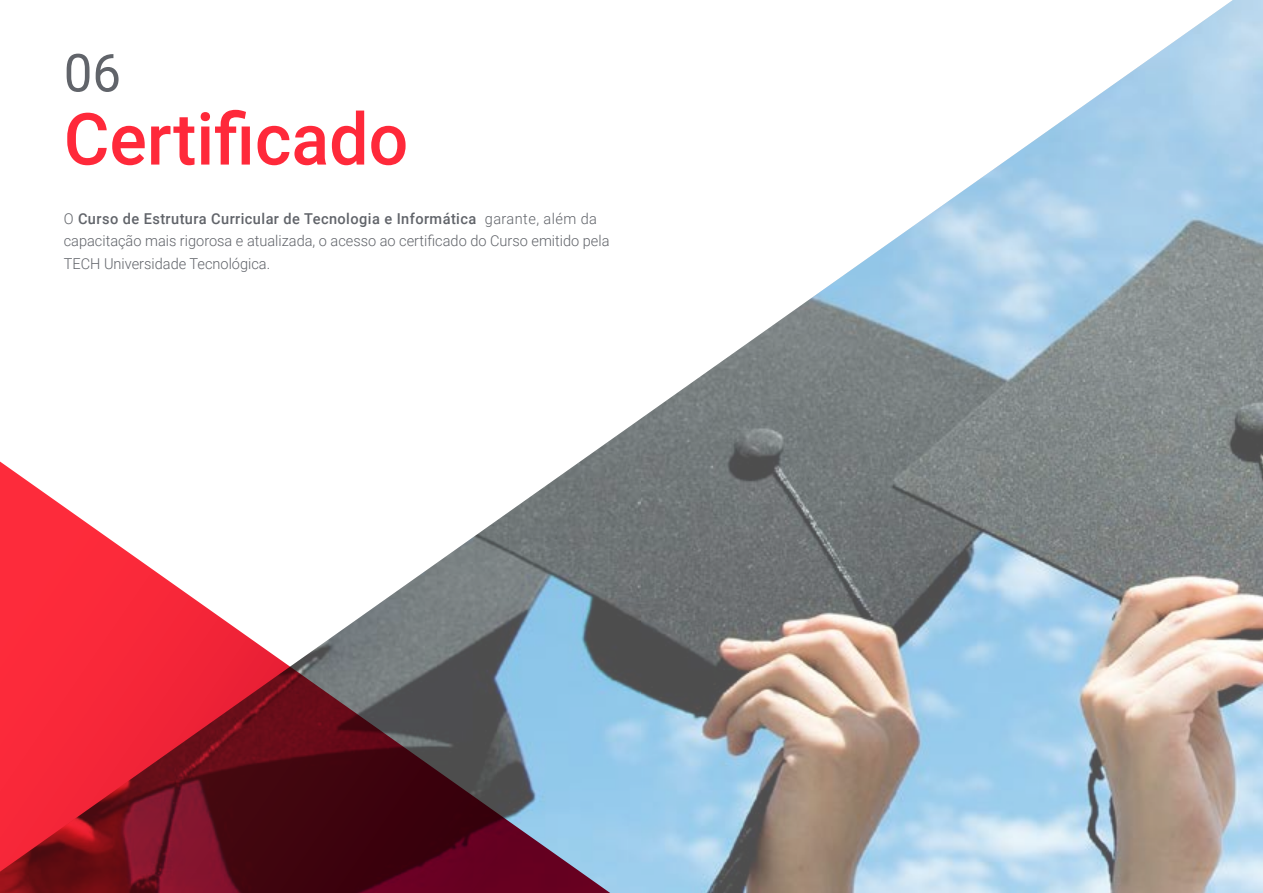
<style>
.page{position:relative;width:1263px;height:893px;background:#fff}
.page>*{position:absolute;margin:0;border:0;box-sizing:border-box;transform-origin:0 0}
.t1{font:500 72px "Roboto";color:#ff293a}
.t2{font:52.5px "Roboto";color:#61646a}
.t3{font:300 15px/22.5px "Roboto";color:#61646a}
.s1{font-weight:500}
</style>
<div class="page">
<img style="left:602px;top:0;width:661px;height:893px">
<svg style="left:0;top:446px;width:640px;height:447px"></svg>
<h2 class="t2" style="left:64px;top:36px;width:59px">06</h2>
<h1 class="t1" style="left:64px;top:89px;width:346px">Certificado</h1>
<p class="t3" style="left:64px;top:207px;width:547px">O <span class="s1">Curso de Estrutura Curricular de Tecnologia e Informática</span> garante, além da capacitação mais rigorosa e atualizada, o acesso ao certificado do Curso emitido pela<br>TECH Universidade Tecnológica.</p>
</div>
